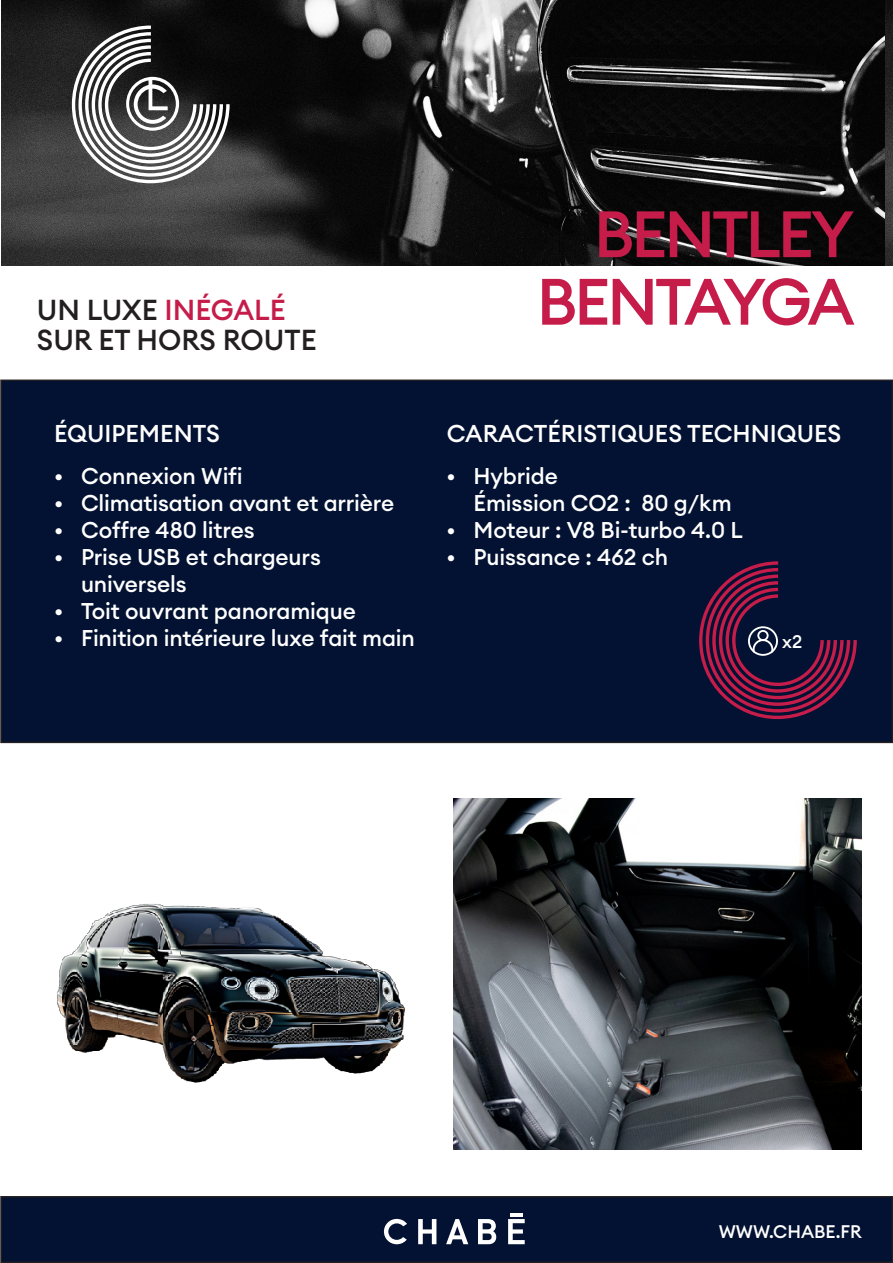
<style>
.page{position:relative;width:893px;height:1263px;background:#fff}
.page>*{position:absolute;margin:0;border:0;box-sizing:border-box;transform-origin:0 0}
.t1{font:500 64.5px "Euclid Circular A";letter-spacing:-.07em;color:#c51c4a}
.t2{font:500 64.5px "Euclid Circular A";letter-spacing:-.05em;color:#c51c4a}
.t3{font:500 28.5px "Euclid Circular A";color:#231f20}
.t4{font:500 28.5px "Euclid Circular A";color:#c51c4a}
.t5{font:500 24px "Euclid Circular A";color:#fff}
.t6{font:500 22.5px/27px "Euclid Circular A";letter-spacing:-.005em;color:#fff}
.t7{font:500 18px "Euclid Circular A";color:#fff}
.s1{color:#231f20}
</style>
<div class="page">
<img style="left:2px;top:0;width:884px;height:266px">
<div style="left:1px;top:380px;width:891px;height:362px;background:#031232"></div>
<div style="left:0;top:379px;width:893px;height:364px;border:2px solid #231f20"></div>
<div style="left:1px;top:1197px;width:891px;height:65px;background:#031232"></div>
<div style="left:0;top:1196px;width:893px;height:67px;border:2px solid #231f20"></div>
<img style="left:454px;top:798px;width:407px;height:351px">
<svg style="left:478px;top:1219px;width:18px;height:25px"></svg>
<svg style="left:446px;top:1219px;width:22px;height:25px"></svg>
<svg style="left:418px;top:1219px;width:18px;height:25px"></svg>
<svg style="left:384px;top:1219px;width:23px;height:25px"></svg>
<svg style="left:508px;top:1213px;width:17px;height:31px"></svg>
<svg style="left:699px;top:561px;width:158px;height:159px"></svg>
<img style="left:886px;top:0;width:7px;height:266px">
<svg style="left:70px;top:24px;width:161px;height:161px"></svg>
<img style="left:57px;top:904px;width:348px;height:179px">
<p class="t4" style="left:37px;top:291px;width:250px"><span class="s1">UN LUXE</span> INÉGALÉ</p>
<p class="t3" style="left:37px;top:321px;width:281px">SUR ET HORS ROUTE</p>
<p class="t2" style="left:594px;top:193px;width:262px">BENTLEY</p>
<p class="t1" style="left:537px;top:260px;width:320px">BENTAYGA</p>
<p class="t5" style="left:54px;top:418px;width:168px">ÉQUIPEMENTS</p>
<p class="t5" style="left:447px;top:418px;width:396px">CARACTÉRISTIQUES TECHNIQUES</p>
<p class="t6" style="left:54px;top:462px;width:190px">• Connexion Wifi</p>
<p class="t6" style="left:54px;top:489px;width:342px">• Climatisation avant et arrière</p>
<p class="t6" style="left:54px;top:516px;width:202px">• Coffre 480 litres</p>
<p class="t6" style="left:81px;top:543px;width:241px;text-indent:-27px">• Prise USB et chargeurs universels</p>
<p class="t6" style="left:54px;top:597px;width:304px">• Toit ouvrant panoramique</p>
<p class="t6" style="left:54px;top:624px;width:362px">• Finition intérieure luxe fait main</p>
<p class="t6" style="left:473px;top:462px;width:260px;text-indent:-27px">• Hybride<br>Émission CO2 : 80 g/km</p>
<p class="t6" style="left:446px;top:516px;width:298px">• Moteur : V8 Bi-turbo 4.0 L</p>
<p class="t6" style="left:446px;top:543px;width:223px">• Puissance : 462 ch</p>
<p class="t7" style="left:782px;top:630px;width:22px">x2</p>
<p class="t7" style="left:719px;top:1219px;width:145px">WWW.CHABE.FR</p>
</div>
